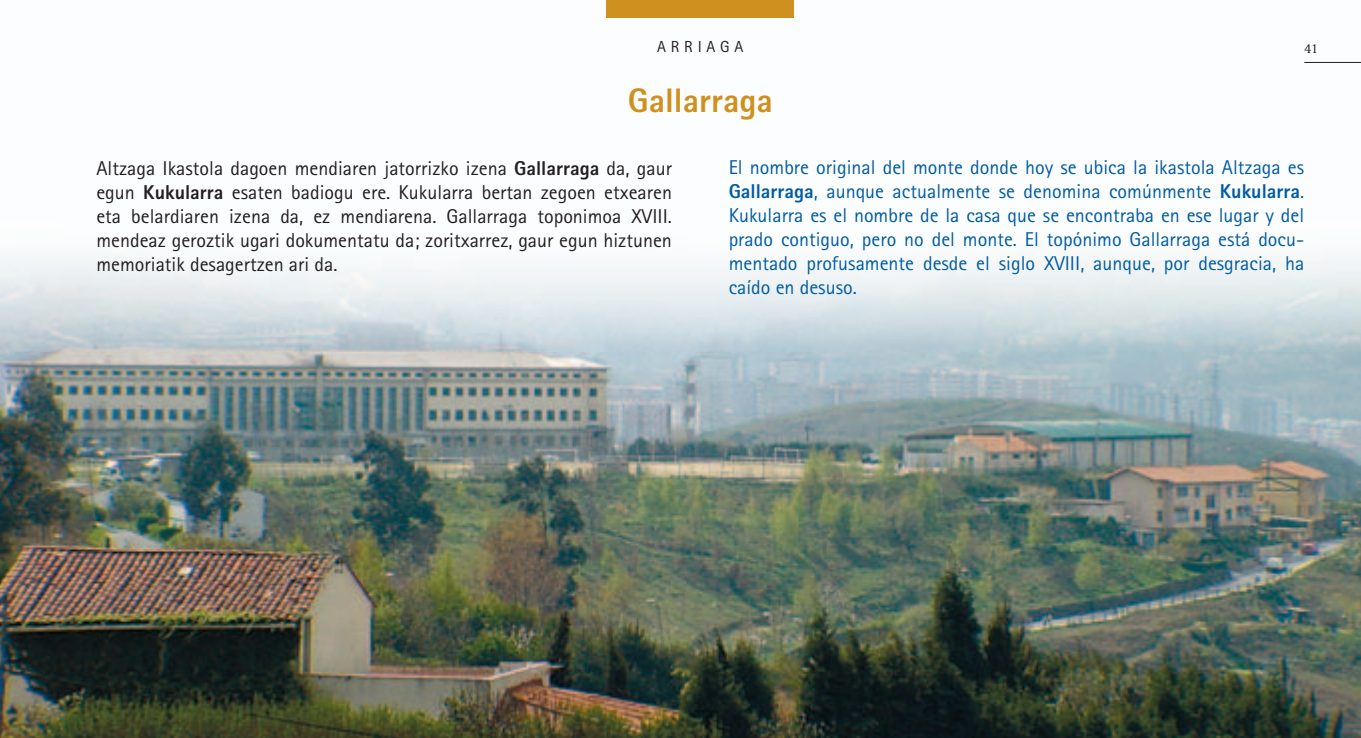
<style>
.page{position:relative;width:1361px;height:738px;background:#fff}
.page>*{position:absolute;margin:0;border:0;box-sizing:border-box;transform-origin:0 0}
.t1{font:800 34px "Rotis Sans Serif";color:#ce911f}
.t2{font:20px/24px "Rotis Sans Serif";color:#015ca3;text-align:justify}
.t3{font:20px/24px "Rotis Sans Serif";color:#231f20;text-align:justify}
.t4{font:16px "Rotis Sans Serif";letter-spacing:.3em;color:#231f20}
.t5{font:14px "Rotis Serif";color:#231f20}
.s1{font-weight:800}
</style>
<div class="page">
<img style="left:0;top:0;width:1361px;height:737px">
<div style="left:607px;top:0;width:187px;height:17px;background:#ce911f"></div>
<hr style="left:1304px;top:62px;width:57px;height:1px;background:#231f20">
<p class="t4" style="left:657px;top:41px;width:88px">ARRIAGA</p>
<p class="t5" style="left:1304px;top:43px;width:15px">41</p>
<h1 class="t1" style="left:628px;top:88px;width:146px">Gallarraga</h1>
<p class="t3" style="left:96px;top:158px;width:577px">Altzaga Ikastola dagoen mendiaren jatorrizko izena <span class="s1">Gallarraga</span> da, gaur egun <span class="s1">Kukularra</span> esaten badiogu ere. Kukularra bertan zegoen etxearen eta belardiaren izena da, ez mendiarena. Gallarraga toponimoa XVIII. mendeaz geroztik ugari dokumentatu da; zoritxarrez, gaur egun hiztunen memoriatik desagertzen ari da.</p>
<p class="t2" style="left:729px;top:157px;width:577px">El nombre original del monte donde hoy se ubica la ikastola Altzaga es <span class="s1">Gallarraga</span>, aunque actualmente se denomina comúnmente <span class="s1">Kukularra</span>.<br>Kukularra es el nombre de la casa que se encontraba en ese lugar y del prado contiguo, pero no del monte. El topónimo Gallarraga está docu&shy;mentado profusamente desde el siglo XVIII, aunque, por desgracia, ha caído en desuso.</p>
</div>
